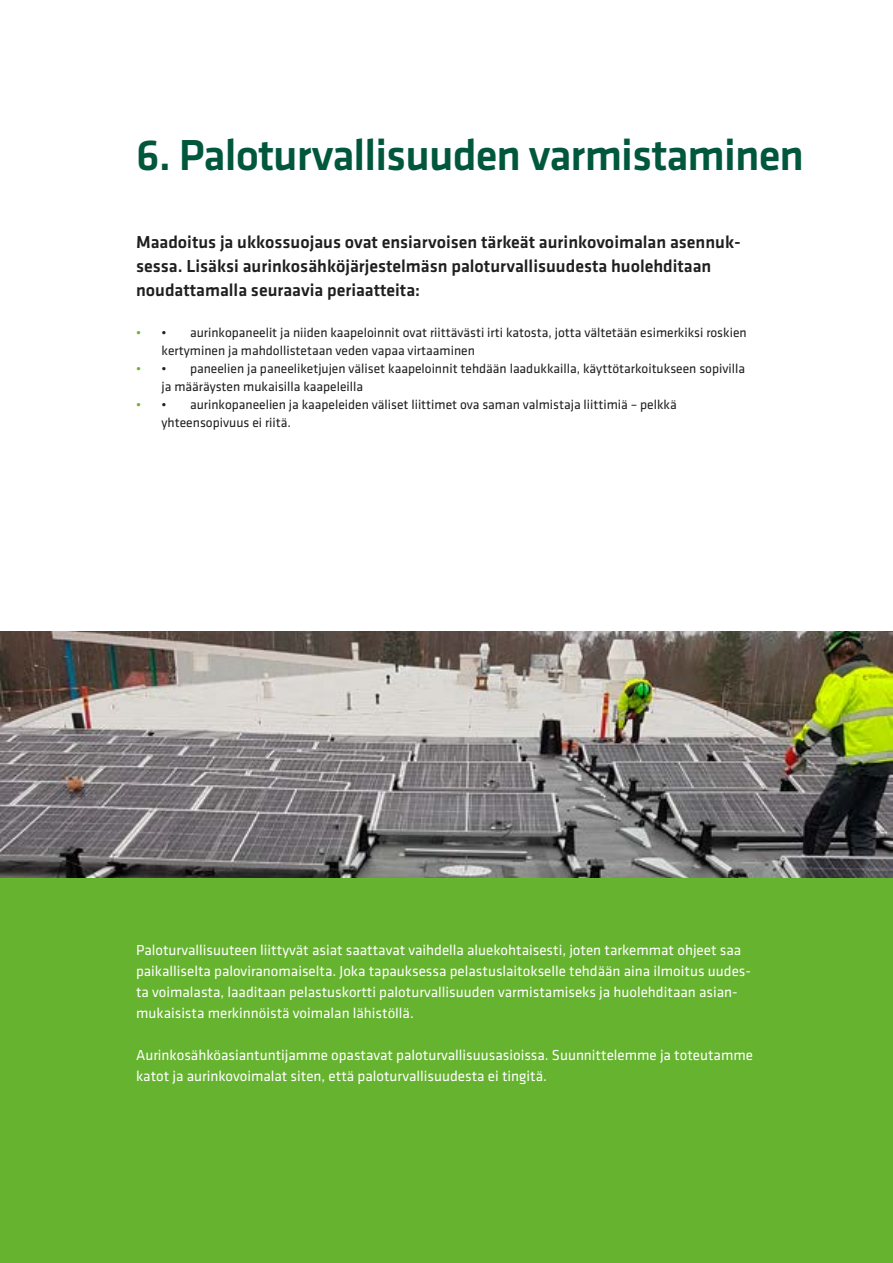
<style>
.page{position:relative;width:893px;height:1263px;background:#fff}
.page>*{position:absolute;margin:0;border:0;box-sizing:border-box;transform-origin:0 0}
.t1{font:500 45px "Klavika";letter-spacing:-.02em;color:#00573c}
.t2{font:500 18px/24px "Klavika";color:#1f1f1f}
.t3{font:15px/21px "Klavika";color:#fff}
.t4{font:13.5px/18px "Klavika";color:#1f1f1f}
.t5{font:13.5px "Klavika";color:#65b32e}
.s1{color:#1f1f1f}
</style>
<div class="page">
<div style="left:0;top:872px;width:893px;height:391px;background:#65b32e"></div>
<img style="left:0;top:631px;width:893px;height:247px">
<h1 class="t1" style="left:136px;top:130px;width:669px">6. Paloturvallisuuden varmistaminen</h1>
<p class="t2" style="left:136px;top:230px;width:606px">Maadoitus ja ukkossuojaus ovat ensiarvoisen tärkeät aurinkovoimalan asennuk&shy;sessa. Lisäksi aurinkosähköjärjestelmäsn paloturvallisuudesta huolehditaan noudattamalla seuraavia periaatteita:</p>
<p class="t5" style="left:136px;top:325px;width:32px">• <span class="s1">•</span></p>
<p class="t4" style="left:162px;top:324px;width:587px;text-indent:28px">aurinkopaneelit ja niiden kaapeloinnit ovat riittävästi irti katosta, jotta vältetään esimerkiksi roskien kertyminen ja mahdollistetaan veden vapaa virtaaminen</p>
<p class="t5" style="left:136px;top:361px;width:32px">• <span class="s1">•</span></p>
<p class="t4" style="left:162px;top:360px;width:585px;text-indent:28px">paneelien ja paneeliketjujen väliset kaapeloinnit tehdään laadukkailla, käyttötarkoitukseen sopivilla ja määräysten mukaisilla kaapeleilla</p>
<p class="t5" style="left:136px;top:397px;width:32px">• <span class="s1">•</span></p>
<p class="t4" style="left:162px;top:396px;width:512px;text-indent:28px">aurinkopaneelien ja kaapeleiden väliset liittimet ova saman valmistaja liittimiä – pelkkä yhteensopivuus ei riitä .</p>
<p class="t3" style="left:136px;top:940px;width:616px">Paloturvallisuuteen liittyvät asiat saattavat vaihdella aluekohtaisesti, joten tarkemmat ohjeet saa paikalliselta paloviranomaiselta. Joka tapauksessa pelastuslaitokselle tehdään aina ilmoitus uudes&shy;ta voimalasta, laaditaan pelastuskortti paloturvallisuuden varmistamiseks ja huolehditaan asian&shy;mukaisista merkinnöistä voimalan lähistöllä.</p>
<p class="t3" style="left:136px;top:1045px;width:618px">Aurinkosähköasiantuntijamme opastavat paloturvallisuusasioissa. Suunnittelemme ja toteutamme katot ja aurinkovoimalat siten, että paloturvallisuudesta ei tingitä.</p>
</div>
